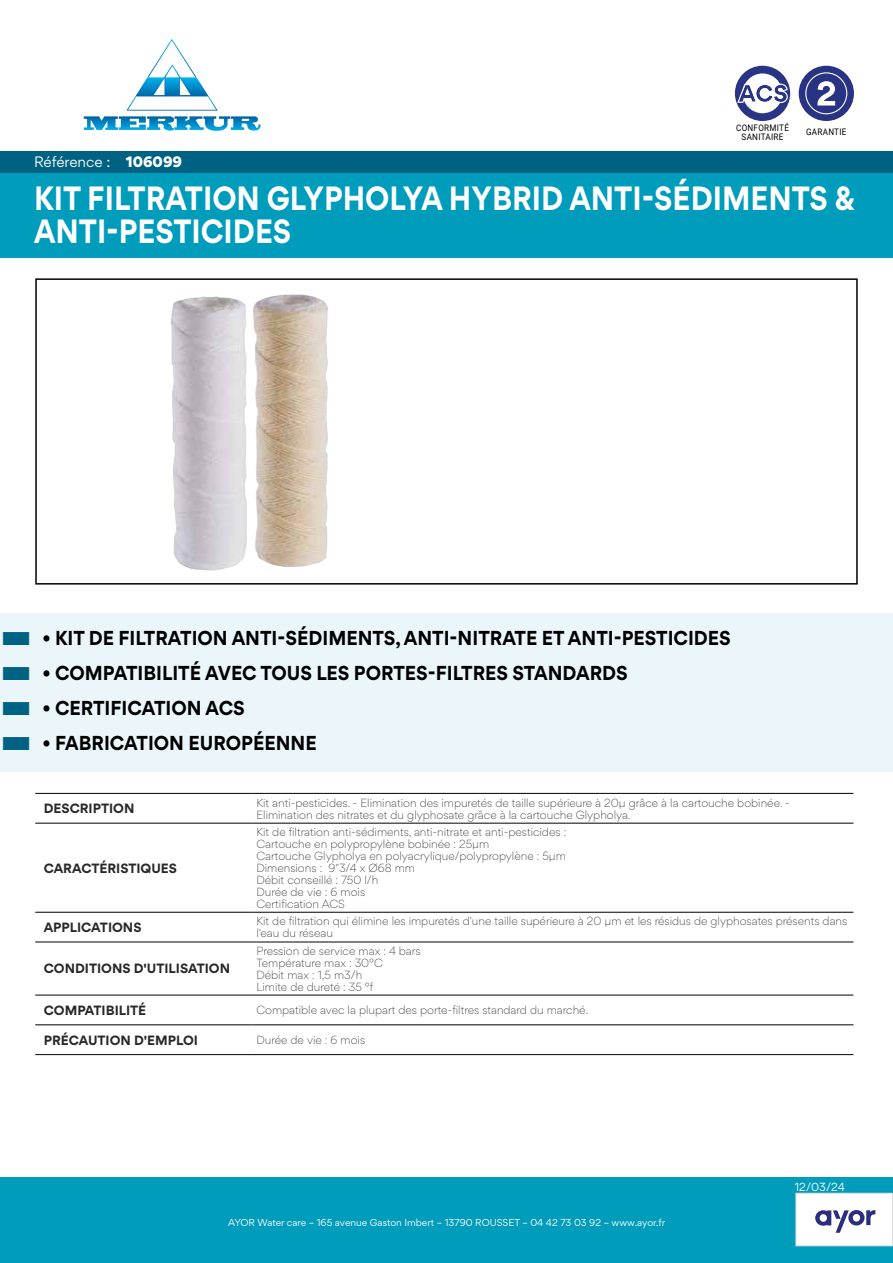
<style>
.page{position:relative;width:893px;height:1263px;background:#fff}
.page>*{position:absolute;margin:0;border:0;box-sizing:border-box;transform-origin:0 0}
.t1{font:700 30px/33px "Gordita";color:#fff;scale:.9 1}
.t2{font:700 18px "Gordita";color:#000;scale:.95 1}
.t3{font:13.5px "Gordita";letter-spacing:-.005em;color:#fff}
.t4{font:700 12px "Gordita";color:#282827}
.t5{font:300 10.5px/12px "Gordita";color:#282827}
.t6{font:10.5px "Gordita";color:#fff}
.t7{font:9px "Gordita";color:#fff}
.t8{font:9px/9px "Roboto";letter-spacing:.035em;color:#000;text-align:center;scale:.9 1}
.s1{font-weight:900}
</style>
<div class="page">
<div style="left:0;top:1178px;width:893px;height:85px;background:#009cbc"></div>
<div style="left:796px;top:1193px;width:97px;height:53px;background:#fff"></div>
<div style="left:795px;top:1193px;width:98px;height:53px;border:1px solid #dadada"></div>
<img style="left:178px;top:294px;width:150px;height:273px">
<div style="left:0;top:172px;width:893px;height:85px;background:#009cbc"></div>
<div style="left:735px;top:66px;width:55px;height:55px;background:#293584;border-radius:50%"></div>
<div style="left:743px;top:73px;width:39px;height:40px;background:#fff;border-radius:50%"></div>
<svg style="left:737px;top:84px;width:51px;height:19px"></svg>
<div style="left:799px;top:66px;width:55px;height:55px;background:#293384;border-radius:50%"></div>
<svg style="left:805px;top:72px;width:42px;height:42px"></svg>
<div style="left:35px;top:278px;width:823px;height:307px;border:2px solid #000"></div>
<div style="left:0;top:613px;width:893px;height:54px;background:#eaf6fa"></div>
<div style="left:0;top:648px;width:893px;height:54px;background:#eaf6fa"></div>
<div style="left:0;top:683px;width:893px;height:54px;background:#eaf6fa"></div>
<div style="left:0;top:718px;width:893px;height:54px;background:#eaf6fa"></div>
<svg style="left:815px;top:1210px;width:60px;height:23px"></svg>
<svg style="left:83px;top:39px;width:177px;height:92px"></svg>
<div style="left:0;top:151px;width:893px;height:21px;background:#006282"></div>
<hr style="left:35px;top:793px;width:217px;height:1px;background:#000">
<hr style="left:252px;top:793px;width:601px;height:1px;background:#000">
<hr style="left:35px;top:823px;width:217px;height:1px;background:#000">
<hr style="left:252px;top:823px;width:601px;height:1px;background:#000">
<hr style="left:35px;top:912px;width:217px;height:1px;background:#000">
<hr style="left:252px;top:912px;width:601px;height:1px;background:#000">
<hr style="left:35px;top:942px;width:217px;height:1px;background:#000">
<hr style="left:252px;top:942px;width:601px;height:1px;background:#000">
<hr style="left:35px;top:995px;width:217px;height:1px;background:#000">
<hr style="left:252px;top:995px;width:601px;height:1px;background:#000">
<hr style="left:35px;top:1024px;width:217px;height:1px;background:#000">
<hr style="left:252px;top:1024px;width:601px;height:1px;background:#000">
<hr style="left:35px;top:1054px;width:217px;height:1px;background:#000">
<hr style="left:252px;top:1054px;width:601px;height:1px;background:#000">
<p class="t3" style="left:34px;top:152px;width:150px">Référence : <span class="s1">106099</span></p>
<p class="t8" style="left:736px;top:122px;width:60px">CONFORMITÉ<br>SANITAIRE</p>
<p class="t8" style="left:806px;top:127px;width:46px">GARANTIE</p>
<h1 class="t1" style="left:34px;top:182px;width:914px">KIT FILTRATION GLYPHOLYA HYBRID ANTI-SÉDIMENTS &amp;<br>ANTI-PESTICIDES</h1>
<h2 class="t2" style="left:43px;top:624px;width:726px">• KIT DE FILTRATION ANTI-SÉDIMENTS, ANTI-NITRATE ET ANTI-PESTICIDES</h2>
<h2 class="t2" style="left:43px;top:659px;width:618px">• COMPATIBILITÉ AVEC TOUS LES PORTES-FILTRES STANDARDS</h2>
<h2 class="t2" style="left:43px;top:694px;width:214px">• CERTIFICATION ACS</h2>
<h2 class="t2" style="left:43px;top:729px;width:290px">• FABRICATION EUROPÉENNE</h2>
<p class="t4" style="left:44px;top:799px;width:92px">DESCRIPTION</p>
<p class="t5" style="left:256px;top:796px;width:535px">Kit anti-pesticides. - Elimination des impuretés de taille supérieure à 20µ grâce à la cartouche bobinée. -<br>Elimination des nitrates et du glyphosate grâce à la cartouche Glypholya.</p>
<p class="t4" style="left:44px;top:858px;width:135px">CARACTÉRISTIQUES</p>
<p class="t5" style="left:256px;top:825px;width:311px">Kit de filtration anti-sédiments, anti-nitrate et anti-pesticides :<br>Cartouche en polypropylène bobinée : 25µm<br>Cartouche Glypholya en polyacrylique/polypropylène : 5µm Dimensions : 9"3/4 x Ø68 mm<br>Débit conseillé : 750 l/h<br>Durée de vie : 6 mois<br>Certification ACS</p>
<p class="t4" style="left:44px;top:918px;width:99px">APPLICATIONS</p>
<p class="t5" style="left:256px;top:915px;width:592px">Kit de filtration qui élimine les impuretés d'une taille supérieure à 20 µm et les résidus de glyphosates présents dans l'eau du réseau</p>
<p class="t4" style="left:44px;top:959px;width:188px">CONDITIONS D'UTILISATION</p>
<p class="t5" style="left:256px;top:944px;width:166px">Pression de service max : 4 bars<br>Température max : 30°C<br>Débit max : 1,5 m3/h<br>Limite de dureté : 35 °f</p>
<p class="t4" style="left:44px;top:1000px;width:104px">COMPATIBILITÉ</p>
<p class="t5" style="left:256px;top:1004px;width:333px">Compatible avec la plupart des porte-filtres standard du marché.</p>
<p class="t4" style="left:44px;top:1030px;width:156px">PRÉCAUTION D'EMPLOI</p>
<p class="t5" style="left:256px;top:1033px;width:110px">Durée de vie : 6 mois</p>
<p class="t7" style="left:228px;top:1216px;width:438px">AYOR Water care – 165 avenue Gaston Imbert – 13790 ROUSSET – 04 42 73 03 92 – www.ayor.fr</p>
<p class="t6" style="left:795px;top:1179px;width:52px">12/03/24</p>
</div>
